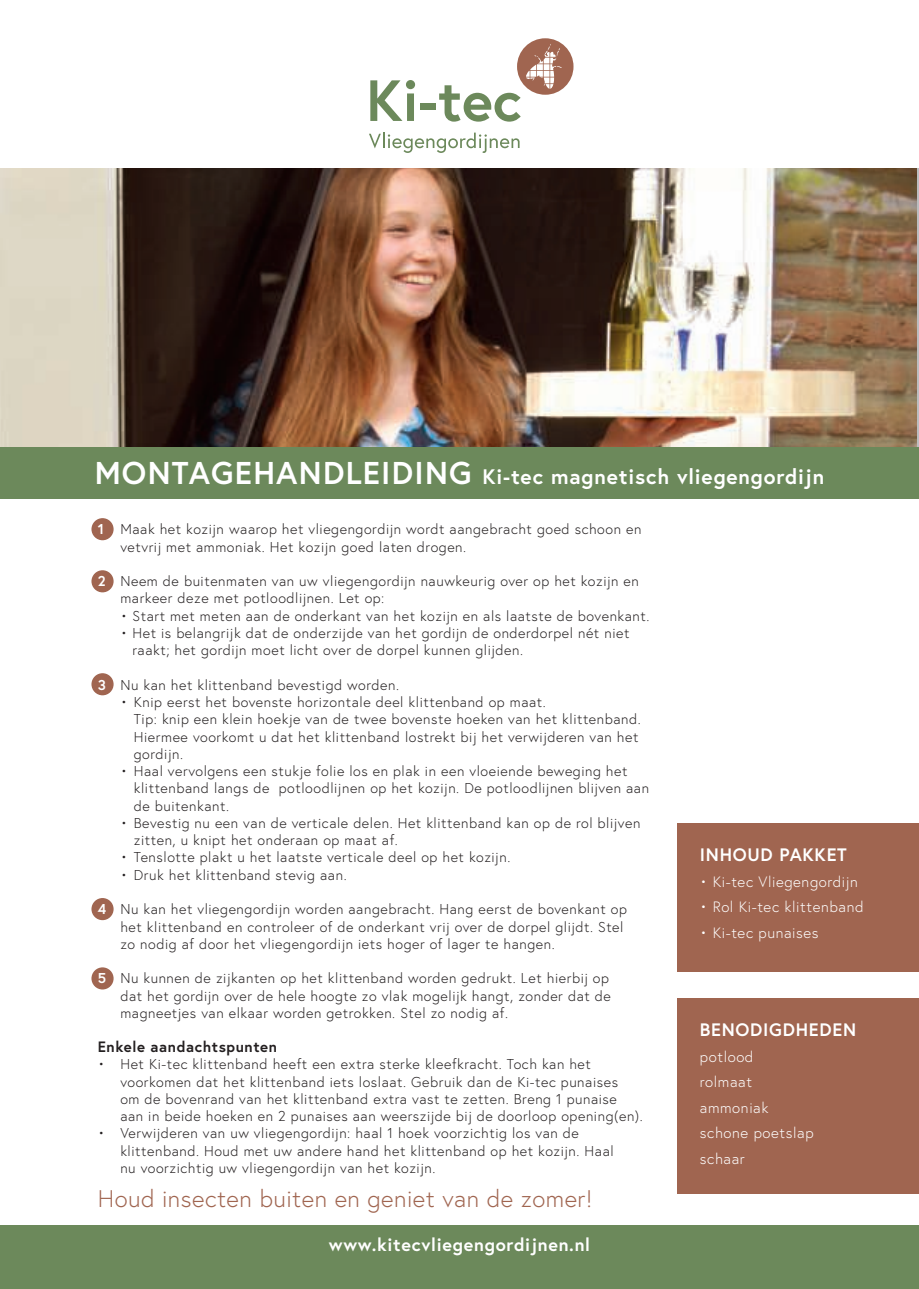
<style>
.page{position:relative;width:919px;height:1289px;background:#fff}
.page>*{position:absolute;margin:0;border:0;box-sizing:border-box;transform-origin:0 0}
.t1{font:300 24px "Europa";letter-spacing:.02em;color:#a06550}
.t2{font:700 21px "Europa";letter-spacing:.04em;color:#fff}
.t3{font:700 18px "Europa";letter-spacing:.04em;color:#fff}
.t4{font:300 15px/25.5px "Europa";letter-spacing:.04em;color:#fff}
.t5{font:700 15px "Europa";letter-spacing:.04em;color:#231f20}
.t6{font:300 14.25px/17.2px "Europa";letter-spacing:.04em;color:#231f20}
.s1{font-size:31.5px}
.s2{font-weight:700;color:#fff}
</style>
<div class="page">
<img style="left:0;top:168px;width:916px;height:280px">
<div style="left:92px;top:519px;width:21px;height:20px;background:#a06550;border-radius:50%"></div>
<div style="left:91px;top:518px;width:23px;height:22px;border:2px solid #a06550;border-radius:50%"></div>
<div style="left:92px;top:571px;width:21px;height:20px;background:#a06550;border-radius:50%"></div>
<div style="left:91px;top:570px;width:23px;height:22px;border:2px solid #a06550;border-radius:50%"></div>
<div style="left:92px;top:674px;width:21px;height:20px;background:#a06550;border-radius:50%"></div>
<div style="left:91px;top:673px;width:23px;height:22px;border:2px solid #a06550;border-radius:50%"></div>
<div style="left:92px;top:898px;width:21px;height:21px;background:#a06550;border-radius:50%"></div>
<div style="left:91px;top:898px;width:23px;height:22px;border:2px solid #a06550;border-radius:50%"></div>
<div style="left:92px;top:968px;width:21px;height:20px;background:#a06550;border-radius:50%"></div>
<div style="left:91px;top:967px;width:23px;height:22px;border:2px solid #a06550;border-radius:50%"></div>
<div style="left:0;top:448px;width:918px;height:51px;background:#6c895b"></div>
<div style="left:677px;top:823px;width:241px;height:149px;background:#a06550"></div>
<div style="left:677px;top:998px;width:241px;height:195px;background:#a06550"></div>
<div style="left:0;top:1225px;width:918px;height:63px;background:#6c895b"></div>
<svg style="left:369px;top:133px;width:150px;height:20px"></svg>
<svg style="left:370px;top:80px;width:45px;height:41px"></svg>
<div style="left:420px;top:103px;width:16px;height:7px;background:#6c895b"></div>
<svg style="left:439px;top:38px;width:134px;height:84px"></svg>
<h2 class="t2" style="left:95px;top:468px;width:731px"><span class="s1">MONTAGEHANDLEIDING</span> Ki-tec magnetisch vliegengordijn</h2>
<p class="t6" style="left:120px;top:522px;width:522px;text-indent:-23px"><span class="s2">1</span> Maak het kozijn waarop het vliegengordijn wordt aangebracht goed schoon en vetvrij met ammoniak. Het kozijn goed laten drogen.</p>
<p class="t6" style="left:120px;top:574px;width:520px;text-indent:-23px"><span class="s2">2</span> Neem de buitenmaten van uw vliegengordijn nauwkeurig over op het kozijn en markeer deze met potloodlijnen. Let op:</p>
<p class="t6" style="left:120px;top:608px;width:530px">• Start met meten aan de onderkant van het kozijn en als laatste de bovenkant.</p>
<p class="t6" style="left:132px;top:625px;width:498px;text-indent:-12px">• Het is belangrijk dat de onderzijde van het gordijn de onderdorpel nét niet raakt; het gordijn moet licht over de dorpel kunnen glijden.</p>
<p class="t6" style="left:98px;top:677px;width:303px"><span class="s2">3</span> Nu kan het klittenband bevestigd worden.</p>
<p class="t6" style="left:134px;top:694px;width:508px;text-indent:-13px">• Knip eerst het bovenste horizontale deel klittenband op maat.<br>Tip: knip een klein hoekje van de twee bovenste hoeken van het klittenband.<br>Hiermee voorkomt u dat het klittenband lostrekt bij het verwijderen van het gordijn.</p>
<p class="t6" style="left:134px;top:763px;width:516px;text-indent:-13px">• Haal vervolgens een stukje folie los en plak in een vloeiende beweging het klittenband langs de potloodlijnen op het kozijn. De potloodlijnen blijven aan de buitenkant.</p>
<p class="t6" style="left:134px;top:815px;width:508px;text-indent:-13px">• Bevestig nu een van de verticale delen. Het klittenband kan op de rol blijven zitten, u knipt het onderaan op maat af.</p>
<p class="t6" style="left:120px;top:850px;width:391px">• Tenslotte plakt u het laatste verticale deel op het kozijn.</p>
<p class="t6" style="left:120px;top:867px;width:228px">• Druk het klittenband stevig aan.</p>
<p class="t6" style="left:120px;top:901px;width:508px;text-indent:-23px"><span class="s2">4</span> Nu kan het vliegengordijn worden aangebracht. Hang eerst de bovenkant op het klittenband en controleer of de onderkant vrij over de dorpel glijdt. Stel zo nodig af door het vliegengordijn iets hoger of lager te hangen.</p>
<p class="t6" style="left:120px;top:970px;width:492px;text-indent:-23px"><span class="s2">5</span> Nu kunnen de zijkanten op het klittenband worden gedrukt. Let hierbij op dat het gordijn over de hele hoogte zo vlak mogelijk hangt, zonder dat de magneetjes van elkaar worden getrokken. Stel zo nodig af.</p>
<p class="t5" style="left:98px;top:1040px;width:181px">Enkele aandachtspunten</p>
<p class="t6" style="left:120px;top:1057px;width:524px;text-indent:-23px">• Het Ki-tec klittenband heeft een extra sterke kleefkracht. Toch kan het voorkomen dat het klittenband iets loslaat. Gebruik dan de Ki-tec punaises<br>om de bovenrand van het klittenband extra vast te zetten. Breng 1 punaise aan in beide hoeken en 2 punaises aan weerszijde bij de doorloop opening(en).</p>
<p class="t6" style="left:120px;top:1126px;width:495px;text-indent:-23px">• Verwijderen van uw vliegengordijn: haal 1 hoek voorzichtig los van de klittenband. Houd met uw andere hand het klittenband op het kozijn. Haal nu voorzichtig uw vliegengordijn van het kozijn.</p>
<h1 class="t1" style="left:98px;top:1188px;width:496px">Houd insecten buiten en geniet van de zomer!</h1>
<p class="t3" style="left:329px;top:1237px;width:263px">www.kitecvliegengordijnen.nl</p>
<p class="t3" style="left:699px;top:847px;width:148px">INHOUD PAKKET</p>
<p class="t4" style="left:699px;top:870px;width:160px">• Ki-tec Vliegengordijn</p>
<p class="t4" style="left:699px;top:895px;width:165px">• Rol Ki-tec klittenband</p>
<p class="t4" style="left:699px;top:921px;width:120px">• Ki-tec punaises</p>
<p class="t3" style="left:699px;top:1022px;width:158px">BENODIGDHEDEN</p>
<p class="t4" style="left:699px;top:1045px;width:115px">potlood<br>rolmaat ammoniak schone poetslap schaar</p>
</div>
